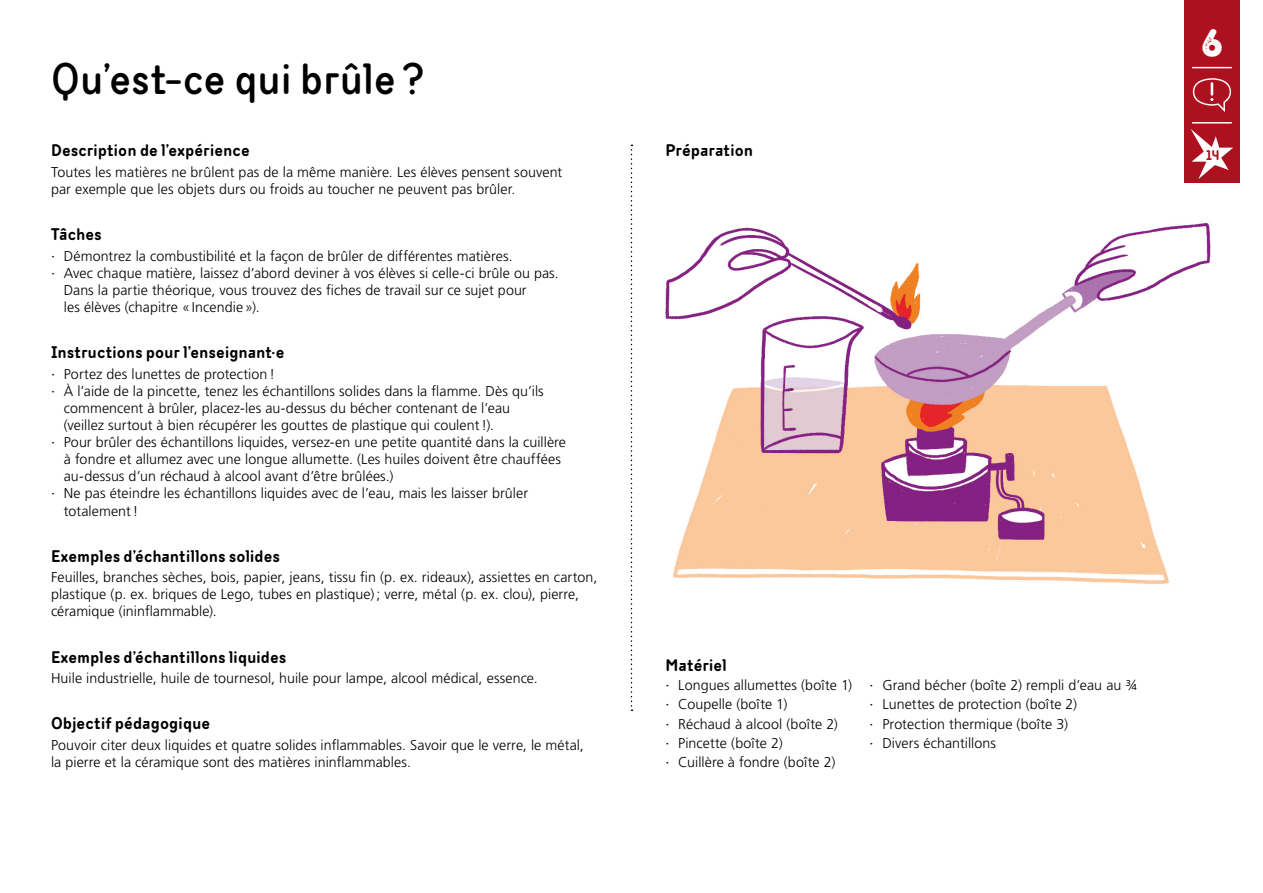
<style>
.page{position:relative;width:1263px;height:893px;background:#fff}
.page>*{position:absolute;margin:0;border:0;box-sizing:border-box;transform-origin:0 0}
.t1{font:500 45px "TT Milks";letter-spacing:.015em;color:#000}
.t2{font:39px "TT Milks Casual 700 One";color:#fff}
.t3{font:600 17.25px "TT Milks";letter-spacing:.02em;color:#000}
.t4{font:300 14.25px/17.1px "Frutiger LT Std";letter-spacing:.005em;color:#000}
.t5{font:600 14.25px "TT Milks";color:#ad101e}
.s1{font-weight:400}
</style>
<div class="page">
<img style="left:665px;top:223px;width:546px;height:361px">
<div style="left:1184px;top:0;width:55px;height:183px;background:#ad101e"></div>
<hr style="left:1192px;top:67px;width:39px;height:1px;background:#fff">
<hr style="left:1192px;top:122px;width:39px;height:2px;background:#fff">
<svg style="left:1193px;top:78px;width:38px;height:34px"></svg>
<svg style="left:1190px;top:129px;width:43px;height:50px"></svg>
<svg style="left:631px;top:145px;width:1px;height:566px"></svg>
<h1 class="t1" style="left:51px;top:51px;width:375px">Qu’est-ce qui brûle ?</h1>
<p class="t3" style="left:51px;top:140px;width:200px">Description de l’expérience</p>
<p class="t4" style="left:51px;top:164px;width:513px">Toutes les matières ne brûlent pas de la même manière. Les élèves pensent souvent par exemple que les objets durs ou froids au toucher ne peuvent pas brûler.</p>
<p class="t3" style="left:51px;top:224px;width:52px">Tâches</p>
<p class="t4" style="left:51px;top:247px;width:463px"><span class="s1">·</span> Démontrez la combustibilité et la façon de brûler de différentes matières.</p>
<p class="t4" style="left:51px;top:265px;width:509px"><span class="s1">·</span> Avec chaque matière, laissez d’abord deviner à vos élèves si celle-ci brûle ou pas.</p>
<p class="t4" style="left:64px;top:282px;width:464px">Dans la partie théorique, vous trouvez des fiches de travail sur ce sujet pour</p>
<p class="t4" style="left:64px;top:299px;width:198px">les élèves (chapitre «Incendie»).</p>
<p class="t3" style="left:51px;top:342px;width:235px">Instructions pour l’enseignant∙e</p>
<p class="t4" style="left:51px;top:365px;width:225px"><span class="s1">·</span> Portez des lunettes de protection!</p>
<p class="t4" style="left:51px;top:383px;width:494px"><span class="s1">·</span> À l’aide de la pincette, tenez les échantillons solides dans la flamme. Dès qu’ils</p>
<p class="t4" style="left:64px;top:400px;width:448px">commencent à brûler, placez-les au-dessus du bécher contenant de l’eau</p>
<p class="t4" style="left:64px;top:417px;width:432px">(veillez surtout à bien récupérer les gouttes de plastique qui coulent!).</p>
<p class="t4" style="left:51px;top:434px;width:516px"><span class="s1">·</span> Pour brûler des échantillons liquides, versez-en une petite quantité dans la cuillère</p>
<p class="t4" style="left:64px;top:451px;width:499px">à fondre et allumez avec une longue allumette. (Les huiles doivent être chauffées</p>
<p class="t4" style="left:64px;top:468px;width:331px">au-dessus d’un réchaud à alcool avant d’être brûlées.)</p>
<p class="t4" style="left:51px;top:485px;width:479px"><span class="s1">·</span> Ne pas éteindre les échantillons liquides avec de l’eau, mais les laisser brûler</p>
<p class="t4" style="left:64px;top:502px;width:76px">totalement!</p>
<p class="t3" style="left:51px;top:545px;width:230px">Exemples d’échantillons solides</p>
<p class="t4" style="left:51px;top:569px;width:548px">Feuilles, branches sèches, bois, papier, jeans, tissu fin (p. ex. rideaux), assiettes en carton, plastique (p. ex. briques de Lego, tubes en plastique); verre, métal (p. ex. clou), pierre, céramique (ininflammable).</p>
<p class="t3" style="left:51px;top:646px;width:237px">Exemples d’échantillons liquides</p>
<p class="t4" style="left:51px;top:670px;width:488px">Huile industrielle, huile de tournesol, huile pour lampe, alcool médical, essence.</p>
<p class="t3" style="left:51px;top:713px;width:161px">Objectif pédagogique</p>
<p class="t4" style="left:51px;top:737px;width:534px">Pouvoir citer deux liquides et quatre solides inflammables. Savoir que le verre, le métal, la pierre et la céramique sont des matières ininflammables.</p>
<p class="t3" style="left:665px;top:140px;width:89px">Préparation</p>
<h2 class="t2" style="left:1201px;top:19px;width:23px">6</h2>
<p class="t5" style="left:1206px;top:146px;width:15px">14</p>
<p class="t3" style="left:665px;top:654px;width:63px">Matériel</p>
<p class="t4" style="left:665px;top:676px;width:473px;line-height:19.2px"><span class="s1">·</span> Longues allumettes (boîte 1) <span class="s1">·</span> Grand bécher (boîte 2) rempli d’eau au ¾ <span class="s1">·</span> Coupelle (boîte 1)</p>
<p class="t4" style="left:870px;top:696px;width:209px"><span class="s1">·</span> Lunettes de protection (boîte 2)</p>
<p class="t4" style="left:665px;top:715px;width:174px"><span class="s1">·</span> Réchaud à alcool (boîte 2)</p>
<p class="t4" style="left:869px;top:715px;width:200px"><span class="s1">·</span> Protection thermique (boîte 3)</p>
<p class="t4" style="left:665px;top:735px;width:119px"><span class="s1">·</span> Pincette (boîte 2)</p>
<p class="t4" style="left:869px;top:735px;width:128px"><span class="s1">·</span> Divers échantillons</p>
<p class="t4" style="left:665px;top:754px;width:171px"><span class="s1">·</span> Cuillère à fondre (boîte 2)</p>
</div>
